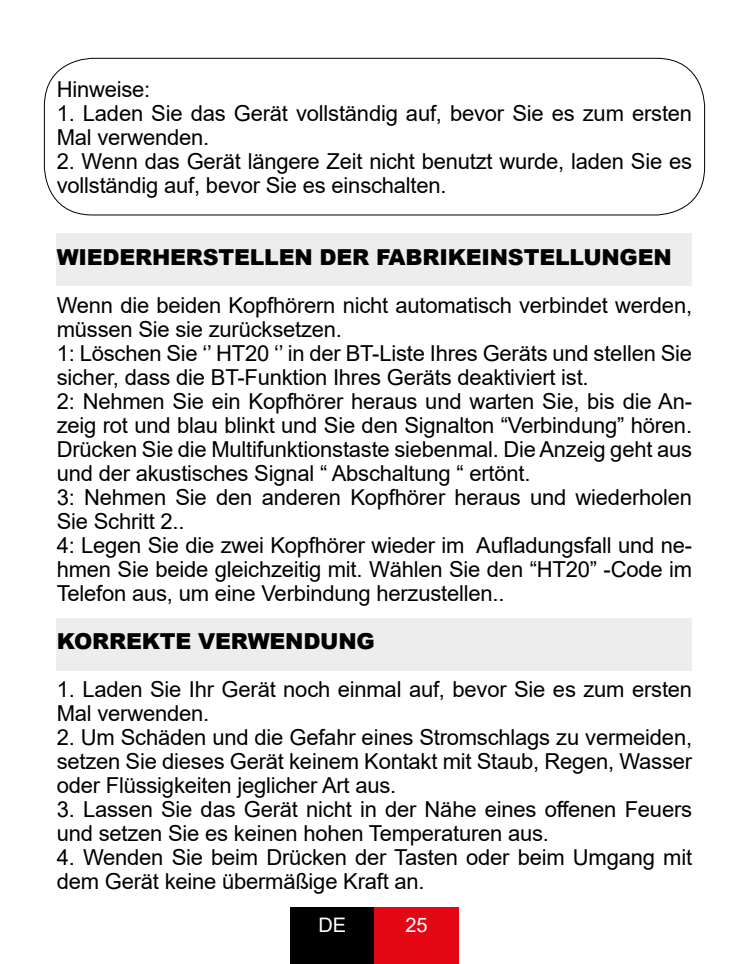
<style>
.page{position:relative;width:749px;height:964px;background:#fff}
.page>*{position:absolute;margin:0;border:0;box-sizing:border-box;transform-origin:0 0}
.t1{font:22px/24px "Arial";letter-spacing:-.01em;color:#000}
.t2{font:900 22px "Arial";letter-spacing:-.01em;color:#000}
.t3{font:20px "Arial";color:#fff}
</style>
<div class="page">
<div style="left:290px;top:907px;width:84px;height:57px;background:#000"></div>
<div style="left:374px;top:907px;width:84px;height:57px;background:#e30613"></div>
<div style="left:57px;top:233px;width:635px;height:53px;background:#ededed"></div>
<div style="left:57px;top:618px;width:635px;height:53px;background:#ededed"></div>
<div style="left:44px;top:58px;width:661px;height:157px;border:1px solid #000;border-radius:48px"></div>
<p class="t1" style="left:57px;top:77px;width:95px">Hinweise:</p>
<p class="t1" style="left:57px;top:101px;width:636px">1. Laden Sie das Gerät vollständig auf, bevor Sie es zum ersten<br>Mal verwenden.</p>
<p class="t1" style="left:57px;top:149px;width:636px">2. Wenn das Gerät längere Zeit nicht benutzt wurde, laden Sie es vollständig auf, bevor Sie es einschalten.</p>
<p class="t2" style="left:57px;top:241px;width:616px">WIEDERHERSTELLEN DER FABRIKEINSTELLUNGEN</p>
<p class="t1" style="left:57px;top:293px;width:636px">Wenn die beiden Kopfhörern nicht automatisch verbindet werden, müssen Sie sie zurücksetzen.<br>1: Löschen Sie ‘’ HT20 ‘’ in der BT-Liste Ihres Geräts und stellen Sie sicher, dass die BT-Funktion Ihres Geräts deaktiviert ist.<br>2: Nehmen Sie ein Kopfhörer heraus und warten Sie, bis die An&shy;zeig rot und blau blinkt und Sie den Signalton “Verbindung” hören.<br>Drücken Sie die Multifunktionstaste siebenmal. Die Anzeig geht aus und der akustisches Signal “ Abschaltung “ ertönt.<br>3: Nehmen Sie den anderen Kopfhörer heraus und wiederholen Sie Schritt 2..<br>4: Legen Sie die zwei Kopfhörer wieder im Aufladungsfall und ne&shy;hmen Sie beide gleichzeitig mit. Wählen Sie den “HT20” -Code im Telefon aus, um eine Verbindung herzustellen..</p>
<p class="t2" style="left:57px;top:625px;width:319px">KORREKTE VERWENDUNG</p>
<p class="t1" style="left:57px;top:677px;width:636px">1. Laden Sie Ihr Gerät noch einmal auf, bevor Sie es zum ersten<br>Mal verwenden.</p>
<p class="t1" style="left:57px;top:725px;width:636px;text-align:justify">2. Um Schäden und die Gefahr eines Stromschlags zu vermeiden, setzen Sie dieses Gerät keinem Kontakt mit Staub, Regen, Wasser oder Flüssigkeiten jeglicher Art aus.</p>
<p class="t1" style="left:57px;top:797px;width:636px">3. Lassen Sie das Gerät nicht in der Nähe eines offenen Feuers und setzen Sie es keinen hohen Temperaturen aus.</p>
<p class="t1" style="left:57px;top:845px;width:636px">4. Wenden Sie beim Drücken der Tasten oder beim Umgang mit dem Gerät keine übermäßige Kraft an.</p>
<p class="t3" style="left:318px;top:911px;width:29px">DE</p>
<p class="t3" style="left:405px;top:911px;width:24px">25</p>
</div>
